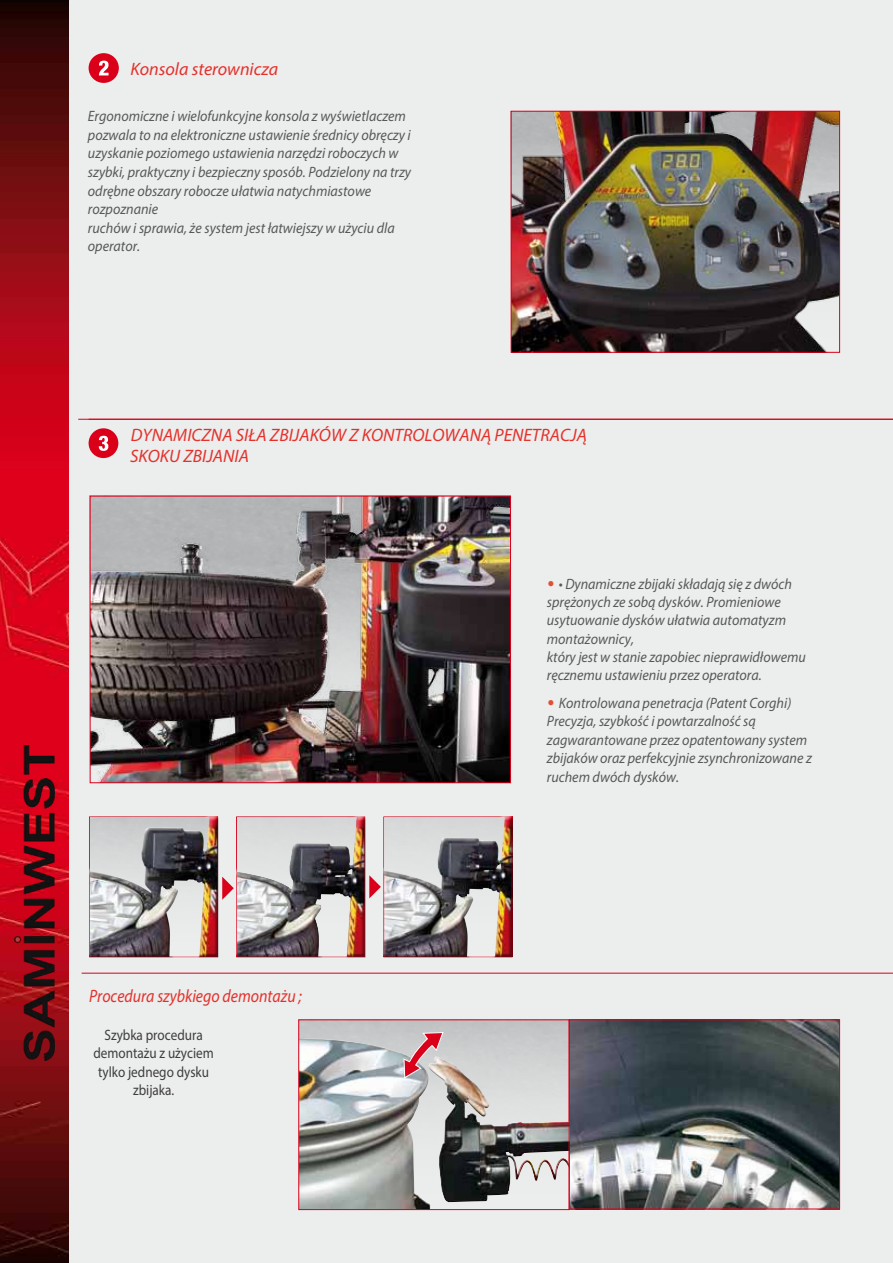
<style>
.page{position:relative;width:893px;height:1263px;background:#fff}
.page>*{position:absolute;margin:0;border:0;box-sizing:border-box;transform-origin:0 0}
.t1{font:italic 18px/21.3px "Myriad Pro";color:#e4312b}
.t2{font:italic 18px "Myriad Pro";color:#e4312b;scale:.88 1}
.t3{font:italic 15px/18.6px "Myriad Pro";color:#58585a;scale:.94 1}
.t4{font:15px/18.6px "Myriad Pro";color:#3e3d40;text-align:center;scale:.88 1}
.s1{font-family:"Helvetica Neue LT Std";font-weight:700;font-style:normal;font-stretch:condensed;color:#e15035}
</style>
<div class="page">
<div style="left:58px;top:0;width:835px;height:1263px;background:#eceded"></div>
<img style="left:0;top:0;width:69px;height:1263px">
<hr style="left:78px;top:419px;width:815px;height:1px;background:#da001a">
<div style="left:300px;top:1021px;width:540px;height:189px;background:#c3c4c5"></div>
<div style="left:89px;top:428px;width:29px;height:30px;background:#da001a;border-radius:50%"></div>
<svg style="left:99px;top:436px;width:9px;height:15px"></svg>
<svg style="left:571px;top:1021px;width:267px;height:186px;background:#5d6467"></svg>
<div style="left:569px;top:1019px;width:271px;height:190px;border:1px solid #da001a"></div>
<img style="left:513px;top:113px;width:325px;height:238px">
<div style="left:511px;top:111px;width:329px;height:242px;border:1px solid #da001a"></div>
<img style="left:92px;top:498px;width:417px;height:283px">
<div style="left:90px;top:496px;width:421px;height:287px;border:1px solid #da001a"></div>
<div style="left:89px;top:53px;width:30px;height:30px;background:#da001a;border-radius:50%"></div>
<svg style="left:99px;top:61px;width:10px;height:14px"></svg>
<div style="left:235px;top:816px;width:132px;height:143px;background:#000;opacity:.45"></div>
<div style="left:383px;top:816px;width:132px;height:143px;background:#000;opacity:.45"></div>
<div style="left:89px;top:816px;width:131px;height:143px;background:#000;opacity:.45"></div>
<svg style="left:222px;top:877px;width:12px;height:23px"></svg>
<svg style="left:369px;top:875px;width:12px;height:23px"></svg>
<hr style="left:82px;top:973px;width:811px;height:1px;background:#da001a">
<div style="left:299px;top:1037px;width:270px;height:172px;background:#fff;opacity:.75"></div>
<div style="left:299px;top:1061px;width:270px;height:148px;background:#000;opacity:.45"></div>
<div style="left:298px;top:1019px;width:271px;height:191px;border:1px solid #da001a"></div>
<svg style="left:403px;top:1032px;width:41px;height:46px;background:#d19ca2"></svg>
<img style="left:15px;top:745px;width:40px;height:316px">
<p class="t1" style="left:130px;top:58px;width:149px">Konsola sterownicza</p>
<p class="t3" style="left:88px;top:107px;width:345px">Ergonomiczne i wielofunkcyjne konsola z wyświetlaczem pozwala to na elektroniczne ustawienie średnicy obręczy i uzyskanie poziomego ustawienia narzędzi roboczych w szybki, praktyczny i bezpieczny sposób. Podzielony na trzy odrębne obszary robocze ułatwia natychmiastowe rozpoznanie<br>ruchów i sprawia, że system jest łatwiejszy w użyciu dla operator.</p>
<p class="t1" style="left:130px;top:424px;width:458px">DYNAMICZNA SIŁA ZBIJAKÓW Z KONTROLOWANĄ PENETRACJĄ<br>SKOKU ZBIJANIA</p>
<p class="t2" style="left:89px;top:984px;width:243px">Procedura szybkiego demontażu ;</p>
<p class="t4" style="left:93px;top:1025px;width:138px">Szybka procedura demontażu z użyciem tylko jednego dysku zbijaka.</p>
<p class="t3" style="left:547px;top:574px;width:277px"><span class="s1">•</span> • Dynamiczne zbijaki składają się z dwóch sprężonych ze sobą dysków. Promieniowe usytuowanie dysków ułatwia automatyzm montażownicy,<br>który jest w stanie zapobiec nieprawidłowemu ręcznemu ustawieniu przez operatora.</p>
<p class="t3" style="left:547px;top:693px;width:283px"><span class="s1">•</span> Kontrolowana penetracja (Patent Corghi)<br>Precyzja, szybkość i powtarzalność są zagwarantowane przez opatentowany system zbijaków oraz perfekcyjnie zsynchronizowane z ruchem dwóch dysków.</p>
</div>
